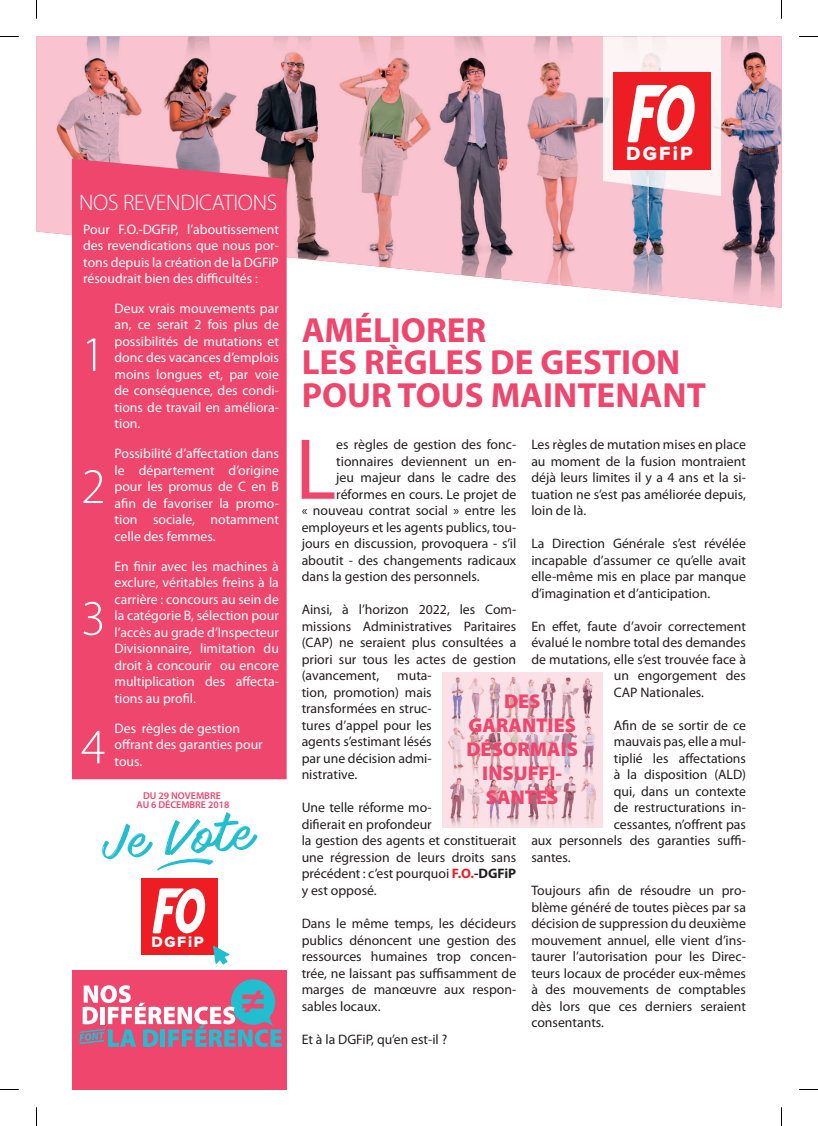
<style>
.page{position:relative;width:818px;height:1126px;background:#fff}
.page>*{position:absolute;margin:0;border:0;box-sizing:border-box;transform-origin:0 0}
.t1{font:87.25px "Myriad Pro";color:#ef466d}
.t2{font:300 50px "Myriad Pro";color:#fff}
.t3{font:42.75px "Mark My Words";color:#21bed0;scale:1.2 1}
.t4{font:700 35px/32.5px "Myriad Pro";color:#ef466d}
.t5{font:300 22.5px "Myriad Pro";letter-spacing:-.01em;color:#fff}
.t6{font:900 20px/24px "Myriad Pro";color:#ef466d;text-align:center}
.t7{font:19.75px "Proxima Nova Extrabld";letter-spacing:.11em;color:#fff}
.t8{font:15.5px "Proxima Nova Extrabld";letter-spacing:.11em;color:#fff}
.t9{font:13.75px/16.5px "Myriad Pro";color:#231f20;text-align:justify}
.t10{font:13.75px/16.5px "Myriad Pro";color:#fff;text-align:justify}
.t11{font:600 10px/10px "Myriad Pro";color:#ef466d;text-align:center}
.s1{font-weight:700;color:#ec1f25}
.s2{font-weight:700}
</style>
<div class="page">
<img style="left:36px;top:36px;width:745px;height:272px">
<div style="left:72px;top:969px;width:214px;height:120px;background:#ef466d"></div>
<svg style="left:602px;top:36px;width:118px;height:160px"></svg>
<div style="left:72px;top:159px;width:214px;height:620px;background:#ef466d"></div>
<div style="left:231px;top:979px;width:44px;height:45px;background:#21bed0;border-radius:50%"></div>
<div style="left:141px;top:878px;width:76px;height:76px;background:#ee1d23"></div>
<svg style="left:152px;top:888px;width:54px;height:45px"></svg>
<svg style="left:213px;top:945px;width:16px;height:19px"></svg>
<svg style="left:157px;top:858px;width:56px;height:12px"></svg>
<svg style="left:79px;top:985px;width:202px;height:61px"></svg>
<svg style="left:442px;top:672px;width:160px;height:156px;background:#ecccd4"></svg>
<svg style="left:0;top:36px;width:19px;height:1px"></svg>
<svg style="left:799px;top:36px;width:18px;height:1px"></svg>
<svg style="left:0;top:1089px;width:19px;height:1px"></svg>
<svg style="left:799px;top:1089px;width:18px;height:1px"></svg>
<svg style="left:36px;top:0;width:1px;height:19px"></svg>
<svg style="left:36px;top:1107px;width:1px;height:18px"></svg>
<h3 class="t5" style="left:79px;top:189px;width:200px">NOS REVENDICATIONS</h3>
<p class="t10" style="left:83px;top:221px;width:197px">Pour F.O.-DGFiP, l’aboutissement des revendications que nous por&shy;tons depuis la création de la DGFiP résoudrait bien des difficultés :</p>
<h2 class="t2" style="left:81px;top:324px;width:26px">1</h2>
<h2 class="t2" style="left:81px;top:456px;width:26px">2</h2>
<h2 class="t2" style="left:81px;top:588px;width:26px">3</h2>
<h2 class="t2" style="left:81px;top:716px;width:26px">4</h2>
<p class="t10" style="left:114px;top:299px;width:166px">Deux vrais mouvements par an, ce serait 2 fois plus de possibilités de mutations et donc des vacances d’emplois moins longues et, par voie de conséquence, des condi&shy;tions de travail en améliora&shy;tion.</p>
<p class="t10" style="left:114px;top:445px;width:166px">Possibilité d’affectation dans le département d’origine pour les promus de C en B afin de favoriser la promo&shy;tion sociale, notamment celle des femmes.</p>
<p class="t10" style="left:114px;top:557px;width:166px">En finir avec les machines à exclure, véritables freins à la carrière : concours au sein de la catégorie B, sélection pour l’accès au grade d’Inspecteur Divisionnaire, limitation du droit à concourir ou encore multiplication des affecta&shy;tions au profil.</p>
<p class="t10" style="left:114px;top:719px;width:150px;text-align:left">Des règles de gestion offrant des garanties pour tous.</p>
<p class="t11" style="left:136px;top:789px;width:95px">DU 29 NOVEMBRE<br>AU 6 DÉCEMBRE 2018</p>
<h3 class="t3" style="left:99px;top:820px;width:129px;rotate:-4deg">Je Vote</h3>
<p class="t8" style="left:151px;top:935px;width:54px">DGFiP</p>
<h3 class="t7" style="left:625px;top:144px;width:68px">DGFiP</h3>
<h3 class="t4" style="left:301px;top:312px;width:405px">AMÉLIORER<br>LES RÈGLES DE GESTION<br>POUR TOUS MAINTENANT</h3>
<h1 class="t1" style="left:295px;top:415px;width:43px">L</h1>
<p class="t9" style="left:336px;top:436px;width:181px">es règles de gestion des fonc-</p>
<p class="t9" style="left:531px;top:436px;width:216px">Les règles de mutation mises en place au moment de la fusion montraient déjà leurs limites il y a 4 ans et la si&shy;tuation ne s’est pas améliorée depuis, loin de là.</p>
<p class="t9" style="left:531px;top:535px;width:216px">La Direction Générale s’est révélée incapable d’assumer ce qu’elle avait elle-même mis en place par manque d’imagination et d’anticipation.</p>
<p class="t9" style="left:531px;top:617px;width:216px">En effet, faute d’avoir correctement</p>
<p class="t9" style="left:531px;top:634px;width:216px">évalué le nombre total des demandes</p>
<p class="t9" style="left:531px;top:650px;width:216px">de mutations, elle s’est trouvée face à</p>
<p class="t9" style="left:613px;top:667px;width:133px">un engorgement des</p>
<p class="t9" style="left:613px;top:683px;width:92px">CAP Nationales.</p>
<p class="t9" style="left:613px;top:716px;width:134px">Afin de se sortir de ce</p>
<p class="t9" style="left:613px;top:733px;width:133px">mauvais pas, elle a mul-</p>
<p class="t9" style="left:613px;top:749px;width:134px">tiplié les affectations</p>
<p class="t9" style="left:613px;top:766px;width:133px">à la disposition (ALD)</p>
<p class="t9" style="left:613px;top:782px;width:133px">qui, dans un contexte</p>
<p class="t9" style="left:613px;top:799px;width:133px">de restructurations in-</p>
<p class="t9" style="left:613px;top:815px;width:133px">cessantes, n’offrent pas</p>
<p class="t9" style="left:531px;top:832px;width:216px">aux personnels des garanties suffi-</p>
<p class="t9" style="left:531px;top:848px;width:41px">santes.</p>
<p class="t9" style="left:531px;top:881px;width:216px">Toujours afin de résoudre un pro&shy;blème généré de toutes pièces par sa décision de suppression du deuxième mouvement annuel, elle vient d’ins&shy;taurer l’autorisation pour les Direc&shy;teurs locaux de procéder eux-mêmes à des mouvements de comptables dès lors que ces derniers seraient consentants.</p>
<p class="t9" style="left:336px;top:452px;width:181px">tionnaires deviennent un en-</p>
<p class="t9" style="left:336px;top:469px;width:181px">jeu majeur dans le cadre des</p>
<p class="t9" style="left:336px;top:485px;width:181px">réformes en cours. Le projet de</p>
<p class="t9" style="left:301px;top:502px;width:216px">« nouveau contrat social » entre les</p>
<p class="t9" style="left:301px;top:518px;width:216px">employeurs et les agents publics, tou-</p>
<p class="t9" style="left:301px;top:535px;width:216px">jours en discussion, provoquera - s’il</p>
<p class="t9" style="left:301px;top:551px;width:216px">aboutit - des changements radicaux</p>
<p class="t9" style="left:301px;top:568px;width:179px">dans la gestion des personnels.</p>
<p class="t9" style="left:301px;top:601px;width:216px">Ainsi, à l’horizon 2022, les Com&shy;missions Administratives Paritaires (CAP) ne seraient plus consultées a priori sur tous les actes de gestion (avancement,</p>
<p class="t9" style="left:301px;top:667px;width:131px;text-indent:95px">muta&shy;tion, promotion) mais transformées en struc&shy;tures d’appel pour les agents s’estimant lésés par une décision admi&shy;nistrative.</p>
<p class="t9" style="left:301px;top:799px;width:216px;text-align:left">Une telle réforme mo-<br>difierait en profondeur<br>la gestion des agents et constituerait une régression de leurs droits sans précédent : c’est pourquoi <span class="s1">F.O.</span><span class="s2">-DGFiP </span>y est opposé.</p>
<p class="t9" style="left:301px;top:914px;width:216px">Dans le même temps, les décideurs publics dénoncent une gestion des ressources humaines trop concen&shy;trée, ne laissant pas suffisamment de marges de manœuvre aux respon&shy;sables locaux.</p>
<p class="t9" style="left:301px;top:1030px;width:147px">Et à la DGFiP, qu’en est-il ?</p>
<h3 class="t6" style="left:466px;top:689px;width:113px">DES<br>GARANTIES<br>DÉSORMAIS<br>INSUFFI-<br>SANTES</h3>
</div>
